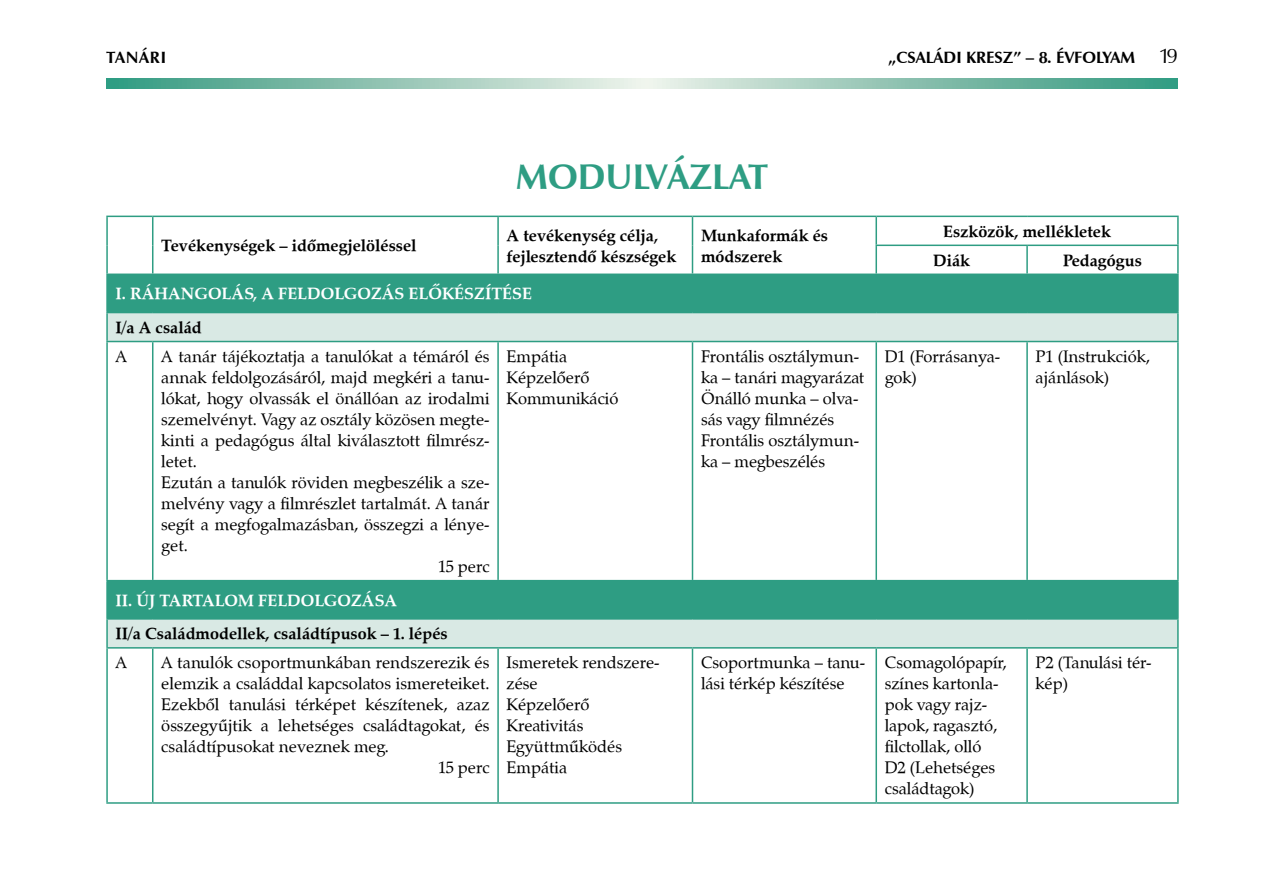
<style>
.page{position:relative;width:1263px;height:893px;background:#fff}
.page>*{position:absolute;margin:0;border:0;box-sizing:border-box;transform-origin:0 0}
.t1{font:700 36px "Zapf Humanist 601 PFL";color:#2e9d83}
.t2{font:21px "Zapf Humanist 601 PFL";color:#000}
.t3{font:16.5px/21px "Zapf Calligraphic 801 PFL";color:#000}
.t4{font:700 16.5px/21px "Zapf Calligraphic 801 PFL";color:#000}
.t5{font:700 16.5px "Zapf Calligraphic 801 PFL";color:#fff}
.t6{font:700 16.5px "Zapf Humanist 601 PFL";color:#000}
</style>
<div class="page">
<svg style="left:106px;top:78px;width:1072px;height:11px;background:#8ec3b2"></svg>
<div style="left:107px;top:274px;width:1071px;height:39px;background:#2e9d83"></div>
<svg style="left:108px;top:313px;width:1069px;height:334px"></svg>
<div style="left:107px;top:581px;width:1071px;height:38px;background:#2e9d83"></div>
<hr style="left:106px;top:275px;width:2px;height:37px;background:#2e9d83">
<hr style="left:1177px;top:275px;width:2px;height:37px;background:#2e9d83">
<hr style="left:106px;top:312px;width:47px;height:1px;background:#2e9d83">
<hr style="left:106px;top:313px;width:2px;height:28px;background:#2e9d83">
<hr style="left:1027px;top:312px;width:152px;height:1px;background:#2e9d83">
<hr style="left:1177px;top:313px;width:2px;height:28px;background:#2e9d83">
<hr style="left:106px;top:341px;width:47px;height:1px;background:#2e9d83">
<hr style="left:106px;top:342px;width:2px;height:238px;background:#2e9d83">
<hr style="left:153px;top:341px;width:345px;height:1px;background:#2e9d83">
<hr style="left:152px;top:342px;width:1px;height:238px;background:#2e9d83">
<hr style="left:498px;top:341px;width:194px;height:1px;background:#2e9d83">
<hr style="left:497px;top:342px;width:2px;height:238px;background:#2e9d83">
<hr style="left:692px;top:341px;width:184px;height:1px;background:#2e9d83">
<hr style="left:692px;top:342px;width:1px;height:238px;background:#2e9d83">
<hr style="left:876px;top:341px;width:151px;height:1px;background:#2e9d83">
<hr style="left:875px;top:342px;width:2px;height:238px;background:#2e9d83">
<hr style="left:1027px;top:341px;width:152px;height:1px;background:#2e9d83">
<hr style="left:1026px;top:342px;width:2px;height:238px;background:#2e9d83">
<hr style="left:1177px;top:342px;width:2px;height:238px;background:#2e9d83">
<hr style="left:106px;top:580px;width:47px;height:1px;background:#2e9d83">
<hr style="left:106px;top:581px;width:2px;height:37px;background:#2e9d83">
<hr style="left:153px;top:580px;width:345px;height:1px;background:#2e9d83">
<hr style="left:498px;top:580px;width:194px;height:1px;background:#2e9d83">
<hr style="left:692px;top:580px;width:184px;height:1px;background:#2e9d83">
<hr style="left:876px;top:580px;width:151px;height:1px;background:#2e9d83">
<hr style="left:1027px;top:580px;width:152px;height:1px;background:#2e9d83">
<hr style="left:1177px;top:581px;width:2px;height:37px;background:#2e9d83">
<hr style="left:106px;top:618px;width:47px;height:2px;background:#2e9d83">
<hr style="left:106px;top:620px;width:2px;height:27px;background:#2e9d83">
<hr style="left:153px;top:618px;width:345px;height:2px;background:#2e9d83">
<hr style="left:498px;top:618px;width:194px;height:2px;background:#2e9d83">
<hr style="left:692px;top:618px;width:184px;height:2px;background:#2e9d83">
<hr style="left:876px;top:618px;width:151px;height:2px;background:#2e9d83">
<hr style="left:1027px;top:618px;width:152px;height:2px;background:#2e9d83">
<hr style="left:1177px;top:620px;width:2px;height:27px;background:#2e9d83">
<hr style="left:106px;top:647px;width:47px;height:2px;background:#2e9d83">
<hr style="left:106px;top:649px;width:2px;height:153px;background:#2e9d83">
<hr style="left:153px;top:647px;width:345px;height:2px;background:#2e9d83">
<hr style="left:152px;top:649px;width:1px;height:153px;background:#2e9d83">
<hr style="left:498px;top:647px;width:194px;height:2px;background:#2e9d83">
<hr style="left:497px;top:649px;width:2px;height:153px;background:#2e9d83">
<hr style="left:692px;top:647px;width:184px;height:2px;background:#2e9d83">
<hr style="left:692px;top:649px;width:1px;height:153px;background:#2e9d83">
<hr style="left:876px;top:647px;width:151px;height:2px;background:#2e9d83">
<hr style="left:875px;top:649px;width:2px;height:153px;background:#2e9d83">
<hr style="left:1027px;top:647px;width:152px;height:2px;background:#2e9d83">
<hr style="left:1026px;top:649px;width:2px;height:153px;background:#2e9d83">
<hr style="left:1177px;top:649px;width:2px;height:153px;background:#2e9d83">
<hr style="left:106px;top:802px;width:47px;height:2px;background:#2e9d83">
<hr style="left:153px;top:802px;width:345px;height:2px;background:#2e9d83">
<hr style="left:498px;top:802px;width:194px;height:2px;background:#2e9d83">
<hr style="left:692px;top:802px;width:184px;height:2px;background:#2e9d83">
<hr style="left:876px;top:802px;width:151px;height:2px;background:#2e9d83">
<hr style="left:1027px;top:802px;width:152px;height:2px;background:#2e9d83">
<hr style="left:106px;top:216px;width:47px;height:1px;background:#2e9d83">
<hr style="left:106px;top:217px;width:2px;height:28px;background:#2e9d83">
<hr style="left:153px;top:216px;width:345px;height:1px;background:#2e9d83">
<hr style="left:498px;top:216px;width:194px;height:1px;background:#2e9d83">
<hr style="left:497px;top:217px;width:2px;height:28px;background:#2e9d83">
<hr style="left:692px;top:216px;width:184px;height:1px;background:#2e9d83">
<hr style="left:106px;top:245px;width:2px;height:29px;background:#2e9d83">
<svg style="left:152px;top:217px;width:1px;height:57px"></svg>
<hr style="left:497px;top:245px;width:2px;height:29px;background:#2e9d83">
<svg style="left:692px;top:217px;width:1px;height:57px"></svg>
<hr style="left:106px;top:274px;width:47px;height:1px;background:#2e9d83">
<hr style="left:876px;top:216px;width:151px;height:1px;background:#2e9d83">
<hr style="left:875px;top:217px;width:2px;height:28px;background:#2e9d83">
<hr style="left:1027px;top:216px;width:152px;height:1px;background:#2e9d83">
<hr style="left:1177px;top:217px;width:2px;height:28px;background:#2e9d83">
<hr style="left:875px;top:245px;width:152px;height:1px;background:#2e9d83">
<hr style="left:875px;top:246px;width:2px;height:28px;background:#2e9d83">
<hr style="left:1027px;top:245px;width:152px;height:1px;background:#2e9d83">
<hr style="left:1026px;top:246px;width:2px;height:28px;background:#2e9d83">
<hr style="left:1177px;top:246px;width:2px;height:28px;background:#2e9d83">
<hr style="left:1027px;top:274px;width:152px;height:1px;background:#2e9d83">
<p class="t6" style="left:106px;top:47px;width:61px">TANÁRI</p>
<p class="t6" style="left:888px;top:47px;width:19px">„CSALÁ</p>
<p class="t6" style="left:944px;top:47px;width:33px">DI KRES</p>
<p class="t6" style="left:1003px;top:47px;width:118px">Z” – 8. ÉVFOLYAM</p>
<p class="t2" style="left:1159px;top:42px;width:18px">19</p>
<h1 class="t1" style="left:516px;top:154px;width:254px">MODULVÁZLAT</h1>
<p class="t4" style="left:161px;top:235px;width:257px">Tevékenységek – időmegjelöléssel</p>
<p class="t4" style="left:507px;top:224px;width:171px">A tevékenység célja, fejlesztendő készségek</p>
<p class="t4" style="left:701px;top:224px;width:129px">Munkaformák és módszerek</p>
<p class="t4" style="left:933px;top:217px;width:179px;line-height:29px;text-indent:10px">Eszközök, mellékletek<br>Diák</p>
<p class="t4" style="left:1063px;top:249px;width:80px">Pedagógus</p>
<p class="t5" style="left:116px;top:283px;width:407px">I. Ráhangolás, a feldolgozás előkészítése</p>
<p class="t4" style="left:116px;top:317px;width:88px">I/a A család</p>
<p class="t3" style="left:116px;top:346px;width:13px">A</p>
<p class="t3" style="left:161px;top:346px;width:330px">A tanár tájékoztatja a tanulókat a témáról és</p>
<p class="t3" style="left:161px;top:367px;width:330px">annak feldolgozásáról, majd megkéri a tanu-</p>
<p class="t3" style="left:161px;top:388px;width:330px">lókat, hogy olvassák el önállóan az irodalmi</p>
<p class="t3" style="left:161px;top:409px;width:330px">szemelvényt. Vagy az osztály közösen megte-</p>
<p class="t3" style="left:161px;top:430px;width:330px">kinti a pedagógus által kiválasztott filmrész-</p>
<p class="t3" style="left:161px;top:451px;width:37px">letet.</p>
<p class="t3" style="left:161px;top:472px;width:330px">Ezután a tanulók röviden megbeszélik a sze-</p>
<p class="t3" style="left:161px;top:493px;width:330px">melvény vagy a filmrészlet tartalmát. A tanár</p>
<p class="t3" style="left:161px;top:514px;width:330px">segít a megfogalmazásban, összegzi a lénye-</p>
<p class="t3" style="left:161px;top:535px;width:28px">get.</p>
<p class="t3" style="left:438px;top:556px;width:53px">15 perc</p>
<p class="t3" style="left:507px;top:346px;width:113px">Empátia<br>Képzelőerő<br>Kommunikáció</p>
<p class="t3" style="left:701px;top:346px;width:165px">Frontális osztálymun&shy;ka – tanári magyarázat<br>Önálló munka – olva&shy;sás vagy filmnézés<br>Frontális osztálymun&shy;ka – megbeszélés</p>
<p class="t3" style="left:885px;top:346px;width:117px">D1 (Forrásanya&shy;gok)</p>
<p class="t3" style="left:1035px;top:346px;width:116px">P1 (Instrukciók, ajánlások)</p>
<p class="t5" style="left:116px;top:590px;width:57px">II. Új tartalom</p>
<p class="t5" style="left:258px;top:590px;width:92px">feldolgozása</p>
<p class="t4" style="left:116px;top:623px;width:334px">II/a Családmodellek, családtípusok – 1. lépés</p>
<p class="t3" style="left:116px;top:652px;width:13px">A</p>
<p class="t3" style="left:161px;top:652px;width:330px">A tanulók csoportmunkában rendszerezik és</p>
<p class="t3" style="left:161px;top:673px;width:330px">elemzik a családdal kapcsolatos ismereteiket.</p>
<p class="t3" style="left:161px;top:694px;width:330px">Ezekből tanulási térképet készítenek, azaz</p>
<p class="t3" style="left:161px;top:715px;width:330px">összegyűjtik a lehetséges családtagokat, és</p>
<p class="t3" style="left:161px;top:736px;width:229px">családtípusokat neveznek meg.</p>
<p class="t3" style="left:438px;top:757px;width:53px">15 perc</p>
<p class="t3" style="left:507px;top:652px;width:155px">Ismeretek rendszere&shy;zése<br>Képzelőerő<br>Kreativitás<br>Együttműködés<br>Empátia</p>
<p class="t3" style="left:701px;top:652px;width:166px">Csoportmunka – tanu&shy;lási térkép készítése</p>
<p class="t3" style="left:885px;top:652px;width:123px">Csomagolópapír, színes kartonla&shy;pok vagy rajz&shy;lapok, ragasztó, filctollak, olló<br>D2 (Lehetséges családtagok)</p>
<p class="t3" style="left:1035px;top:652px;width:117px">P2 (Tanulási tér&shy;kép)</p>
</div>
